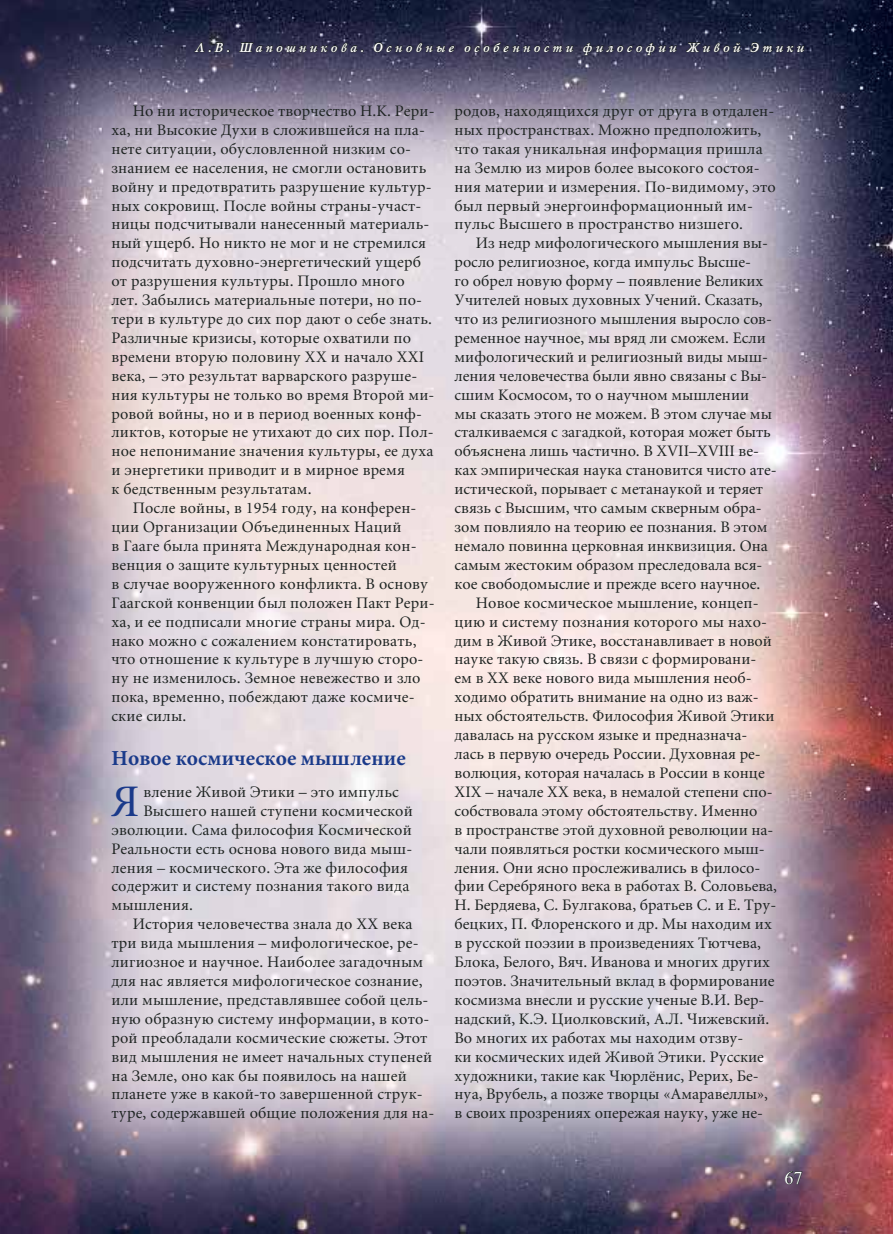
<style>
.page{position:relative;width:893px;height:1234px;background:#fff}
.page>*{position:absolute;margin:0;border:0;box-sizing:border-box;transform-origin:0 0}
.t1{font:44.25px "Miniature C";color:#1a3a8a}
.t2{font:700 21px "Miniature C";letter-spacing:.005em;color:#1a3a8a}
.t3{font:18px "Times New Roman";color:#fff}
.t4{font:15.75px/18.9px "Miniature C";letter-spacing:.01em;color:#1d2321}
.t5{font:italic 700 12.75px "Mysl C";letter-spacing:.25em;color:#fff}
</style>
<div class="page">
<img style="left:0;top:0;width:893px;height:1233px">
<svg style="left:195px;top:42px;width:34px;height:10px"></svg>
<svg style="left:239px;top:43px;width:124px;height:9px"></svg>
<svg style="left:374px;top:42px;width:80px;height:10px"></svg>
<svg style="left:465px;top:42px;width:108px;height:10px"></svg>
<svg style="left:583px;top:42px;width:94px;height:13px"></svg>
<svg style="left:686px;top:43px;width:54px;height:9px"></svg>
<svg style="left:750px;top:42px;width:54px;height:10px"></svg>
<svg style="left:785px;top:1171px;width:17px;height:12px"></svg>
<p class="t5" style="left:194px;top:40px;width:611px">Л.В. Шапошникова. Основные особенности философии Живой Этики</p>
<p class="t4" style="left:111px;top:102px;width:325px;text-indent:21px">Но ни историческое творчество Н.К. Рери&shy;ха, ни Высокие Духи в сложившейся на пла&shy;нете ситуации, обусловленной низким со&shy;знанием ее населения, не смогли остановить войну и предотвратить разрушение культур&shy;ных сокровищ. После войны страны-участ&shy;ницы подсчитывали нанесенный материаль&shy;ный ущерб. Но никто не мог и не стремился подсчитать духовно-энергетический ущерб от разрушения культуры. Прошло много лет. Забылись материальные потери, но по&shy;тери в культуре до сих пор дают о себе знать.<br>Различные кризисы, которые охватили по времени вторую половину XX и начало XXI века, – это результат варварского разруше&shy;ния культуры не только во время Второй ми&shy;ровой войны, но и в период военных конф&shy;ликтов, которые не утихают до сих пор. Пол&shy;ное непонимание значения культуры, ее духа и энергетики приводит и в мирное время<br>к бедственным результатам.</p>
<p class="t4" style="left:111px;top:499px;width:325px;text-indent:21px">После войны, в 1954 году, на конферен&shy;ции Организации Объединенных Наций<br>в Гааге была принята Международная кон&shy;венция о защите культурных ценностей<br>в случае вооруженного конфликта. В основу Гаагской конвенции был положен Пакт Рери&shy;ха, и ее подписали многие страны мира. Од&shy;нако можно с сожалением констатировать, что отношение к культуре в лучшую сторо&shy;ну не изменилось. Земное невежество и зло пока, временно, побеждают даже космиче&shy;ские силы.</p>
<h2 class="t2" style="left:111px;top:747px;width:296px">Новое космическое мышление</h2>
<h1 class="t1" style="left:111px;top:779px;width:30px">Я</h1>
<p class="t4" style="left:143px;top:782px;width:257px">вление Живой Этики – это импульс</p>
<p class="t4" style="left:143px;top:801px;width:271px">Высшего нашей ступени космической</p>
<p class="t4" style="left:111px;top:820px;width:302px">эволюции. Сама философия Космической</p>
<p class="t4" style="left:111px;top:839px;width:302px">Реальности есть основа нового вида мыш-</p>
<p class="t4" style="left:111px;top:858px;width:298px">ления – космического. Эта же философия</p>
<p class="t4" style="left:111px;top:877px;width:299px">содержит и систему познания такого вида</p>
<p class="t4" style="left:111px;top:896px;width:83px">мышления.</p>
<p class="t4" style="left:133px;top:915px;width:281px">История человечества знала до XX века</p>
<p class="t4" style="left:111px;top:934px;width:309px">три вида мышления – мифологическое, ре-</p>
<p class="t4" style="left:111px;top:952px;width:313px">лигиозное и научное. Наиболее загадочным</p>
<p class="t4" style="left:111px;top:971px;width:313px">для нас является мифологическое сознание,</p>
<p class="t4" style="left:111px;top:990px;width:318px">или мышление, представлявшее собой цель-</p>
<p class="t4" style="left:111px;top:1009px;width:319px">ную образную систему информации, в кото-</p>
<p class="t4" style="left:111px;top:1028px;width:318px">рой преобладали космические сюжеты. Этот</p>
<p class="t4" style="left:111px;top:1047px;width:322px">вид мышления не имеет начальных ступеней</p>
<p class="t4" style="left:111px;top:1066px;width:297px">на Земле, оно как бы появилось на нашей</p>
<p class="t4" style="left:111px;top:1085px;width:313px">планете уже в какой-то завершенной струк-</p>
<p class="t4" style="left:111px;top:1104px;width:324px">туре, содержавшей общие положения для на-</p>
<p class="t4" style="left:455px;top:102px;width:323px">родов, находящихся друг от друга в отдален&shy;ных пространствах. Можно предположить, что такая уникальная информация пришла на Землю из миров более высокого состоя&shy;ния материи и измерения. По-видимому, это был первый энергоинформационный им&shy;пульс Высшего в пространство низшего.</p>
<p class="t4" style="left:455px;top:234px;width:324px;text-indent:21px">Из недр мифологического мышления вы&shy;росло религиозное, когда импульс Высше-<br>го обрел новую форму – появление Великих Учителей новых духовных Учений. Сказать, что из религиозного мышления выросло сов&shy;ременное научное, мы вряд ли сможем. Если мифологический и религиозный виды мыш&shy;ления человечества были явно связаны с Вы&shy;сшим Космосом, то о научном мышлении<br>мы сказать этого не можем. В этом случае мы сталкиваемся с загадкой, которая может быть объяснена лишь частично. В XVII–XVIII ве&shy;ках эмпирическая наука становится чисто ате&shy;истической, порывает с метанаукой и теряет связь с Высшим, что самым скверным обра&shy;зом повлияло на теорию ее познания. В этом немало повинна церковная инквизиция. Она самым жестоким образом преследовала вся&shy;кое свободомыслие и прежде всего научное.</p>
<p class="t4" style="left:455px;top:593px;width:324px;text-indent:21px">Новое космическое мышление, концеп&shy;цию и систему познания которого мы нахо&shy;дим в Живой Этике, восстанавливает в новой науке такую связь. В связи с формировани&shy;ем в XX веке нового вида мышления необ&shy;ходимо обратить внимание на одно из важ&shy;ных обстоятельств. Философия Живой Этики давалась на русском языке и предназнача&shy;лась в первую очередь России. Духовная ре&shy;волюция, которая началась в России в конце XIX – начале XX века, в немалой степени спо&shy;собствовала этому обстоятельству. Именно<br>в пространстве этой духовной революции на&shy;чали появляться ростки космического мыш&shy;ления. Они ясно прослеживались в филосо&shy;фии Серебряного века в работах В. Соловьева, Н. Бердяева, С. Булгакова, братьев С. и Е. Тру&shy;бецких, П. Флоренского и др. Мы находим их в русской поэзии в произведениях Тютчева, Блока, Белого, Вяч. Иванова и многих других поэтов. Значительный вклад в формирование космизма внесли и русские ученые В.И. Вер&shy;надский, К.Э. Циолковский, А.Л. Чижевский.<br>Во многих их работах мы находим отзву-<br>ки космических идей Живой Этики. Русские художники, такие как Чюрлёнис, Рерих, Бе&shy;нуа, Врубель, а позже творцы «Амаравеллы», в своих прозрениях опережая науку, уже не-</p>
<p class="t3" style="left:785px;top:1164px;width:19px">67</p>
</div>
